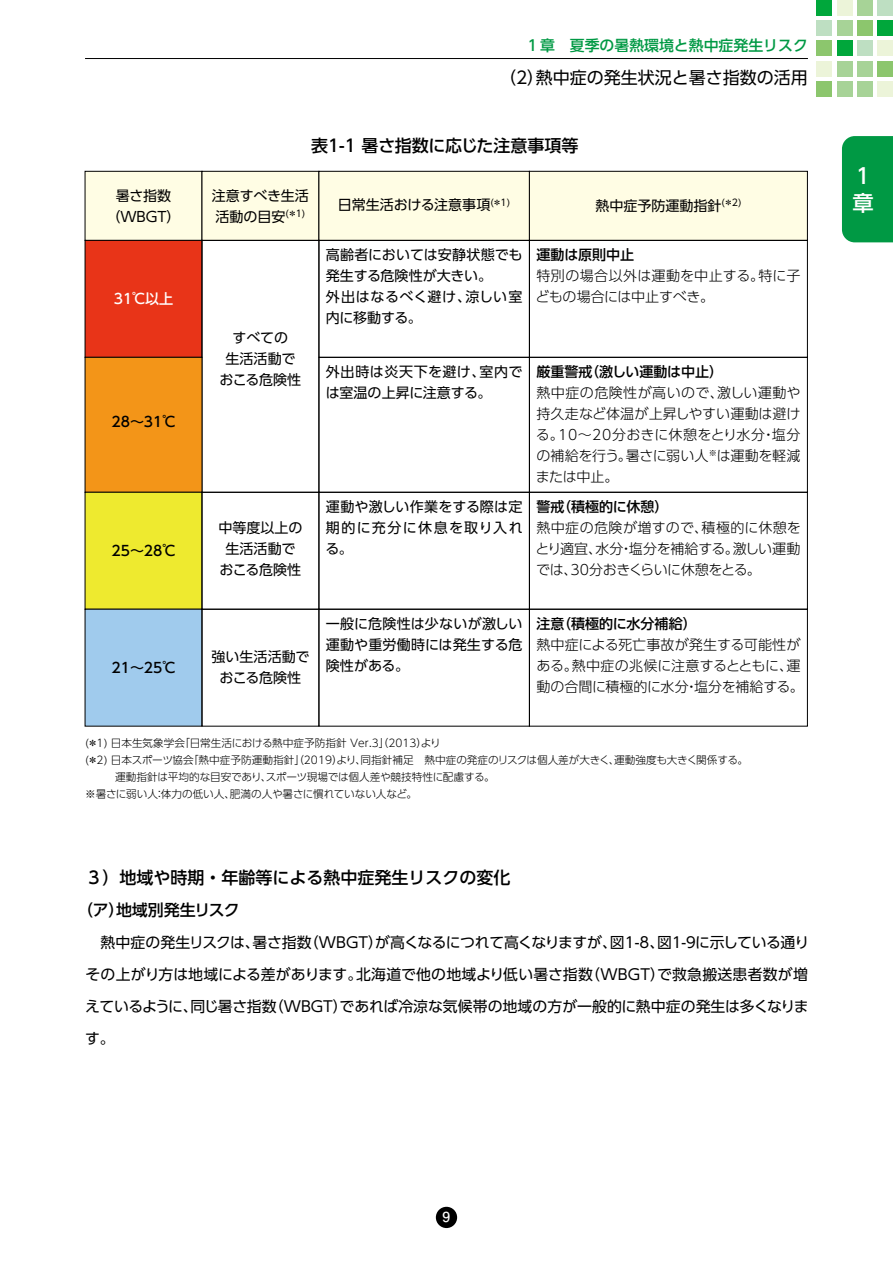
<style>
.page{position:relative;width:893px;height:1263px;background:#fff}
.page>*{position:absolute;margin:0;border:0;box-sizing:border-box;transform-origin:0 0}
.t1{font:500 21.3px/28px "UD Shin Go Pr 6 N";color:#fff}
.t2{font:500 16.95px "UD Shin Go Pr 6 N";color:#000}
.t3{font:16.95px "UD Shin Go Pr 6 N";color:#000}
.t4{font:500 15.9px "UD Shin Go Pr 6 N";color:#000}
.t5{font:14.85px/32px "UD Shin Go Pr 6 N";color:#000;text-align:justify}
.t6{font:500 14.85px "UD Shin Go Pr 6 N";color:#094}
.t7{font:300 14.1px/21px "UD Shin Go Pr 6 N";color:#000}
.t8{font:14.1px/21px "UD Shin Go Pr 6 N";color:#000;text-align:center}
.t9{font:500 14.1px "UD Shin Go Pr 6 N";color:#000}
.t10{font:14.1px/21px "UD Shin Go Pr 6 N";letter-spacing:.025em;color:#000}
.t11{font:500 14.1px "UD Shin Go Pr 6 N";color:#fff}
.t12{font:700 13.8px "Futo Go B101 Pro";color:#fff}
.t13{font:300 10.65px "UD Shin Go Pr 6 N";color:#000}
</style>
<div class="page">
<div style="left:436px;top:1207px;width:21px;height:21px;background:#000;border-radius:50%"></div>
<hr style="left:85px;top:58px;width:723px;height:1px;background:#000">
<div style="left:877px;top:0;width:16px;height:16px;background:#bedfc2"></div>
<div style="left:877px;top:20px;width:16px;height:16px;background:#00a73b"></div>
<div style="left:857px;top:0;width:16px;height:16px;background:#a7d397"></div>
<div style="left:857px;top:20px;width:16px;height:16px;background:#8cc66d"></div>
<div style="left:877px;top:41px;width:16px;height:15px;background:#ecf4d9"></div>
<div style="left:877px;top:61px;width:16px;height:16px;background:#8cc66d"></div>
<div style="left:857px;top:41px;width:16px;height:15px;background:#bedfc2"></div>
<div style="left:857px;top:61px;width:16px;height:16px;background:#a7d397"></div>
<div style="left:837px;top:0;width:15px;height:16px;background:#ecf4d9"></div>
<div style="left:837px;top:20px;width:15px;height:16px;background:#a7d397"></div>
<div style="left:816px;top:0;width:16px;height:16px;background:#00a73b"></div>
<div style="left:816px;top:20px;width:16px;height:16px;background:#bedfc2"></div>
<div style="left:837px;top:41px;width:15px;height:15px;background:#00a73b"></div>
<div style="left:837px;top:61px;width:15px;height:16px;background:#a7d397"></div>
<div style="left:816px;top:41px;width:16px;height:15px;background:#8cc66d"></div>
<div style="left:816px;top:61px;width:16px;height:16px;background:#ecf4d9"></div>
<div style="left:816px;top:81px;width:16px;height:16px;background:#8cc66d"></div>
<div style="left:837px;top:81px;width:15px;height:16px;background:#a7d397"></div>
<div style="left:857px;top:81px;width:16px;height:16px;background:#a7d397"></div>
<div style="left:877px;top:81px;width:16px;height:16px;background:#ecf4d9"></div>
<div style="left:85px;top:171px;width:117px;height:69px;background:#fffde4"></div>
<div style="left:85px;top:171px;width:117px;height:70px;border:1px solid #000"></div>
<div style="left:202px;top:171px;width:117px;height:69px;background:#fffde4"></div>
<div style="left:202px;top:171px;width:117px;height:70px;border:1px solid #000"></div>
<div style="left:319px;top:171px;width:210px;height:69px;background:#fffde4"></div>
<div style="left:319px;top:171px;width:211px;height:70px;border:1px solid #000"></div>
<div style="left:529px;top:171px;width:278px;height:69px;background:#fffde4"></div>
<div style="left:529px;top:171px;width:279px;height:70px;border:1px solid #000"></div>
<div style="left:85px;top:240px;width:117px;height:117px;background:#e83418"></div>
<div style="left:85px;top:240px;width:117px;height:118px;border:1px solid #000"></div>
<div style="left:202px;top:240px;width:117px;height:252px;border:1px solid #000"></div>
<div style="left:319px;top:240px;width:211px;height:118px;border:1px solid #000"></div>
<div style="left:529px;top:240px;width:279px;height:118px;border:1px solid #000"></div>
<div style="left:85px;top:357px;width:117px;height:135px;background:#f39518"></div>
<div style="left:319px;top:357px;width:211px;height:135px;border:1px solid #000"></div>
<div style="left:529px;top:357px;width:279px;height:135px;border:1px solid #000"></div>
<div style="left:85px;top:492px;width:117px;height:117px;background:#eeea2f"></div>
<div style="left:85px;top:492px;width:117px;height:117px;border:1px solid #000"></div>
<div style="left:202px;top:492px;width:117px;height:117px;border:1px solid #000"></div>
<div style="left:319px;top:492px;width:211px;height:117px;border:1px solid #000"></div>
<div style="left:529px;top:492px;width:279px;height:117px;border:1px solid #000"></div>
<div style="left:85px;top:609px;width:117px;height:117px;background:#a0cbed"></div>
<div style="left:202px;top:609px;width:117px;height:117px;border:1px solid #000"></div>
<div style="left:319px;top:609px;width:211px;height:117px;border:1px solid #000"></div>
<div style="left:529px;top:609px;width:279px;height:117px;border:1px solid #000"></div>
<div style="left:842px;top:136px;width:51px;height:106px;background:#094"></div>
<p class="t6" style="left:525px;top:33px;width:284px">１章　夏季の暑熱環境と熱中症発生リスク</p>
<p class="t3" style="left:499px;top:64px;width:310px">（2）熱中症の発生状況と暑さ指数の活用</p>
<p class="t2" style="left:311px;top:131px;width:269px">表1-1 暑さ指数に応じた注意事項等</p>
<p class="t8" style="left:106px;top:184px;width:76px">暑さ指数（WBGT）</p>
<p class="t8" style="left:212px;top:184px;width:99px;text-align:left">注意すべき生活活動の目安<sup>(＊1)</sup></p>
<p class="t8" style="left:338px;top:194px;width:174px">日常生活おける注意事項<sup>(＊1)</sup></p>
<p class="t8" style="left:595px;top:194px;width:148px">熱中症予防運動指針<sup>(＊2)</sup></p>
<p class="t11" style="left:114px;top:287px;width:61px">31℃以上</p>
<p class="t9" style="left:112px;top:410px;width:66px">28～31℃</p>
<p class="t9" style="left:112px;top:539px;width:66px">25～28℃</p>
<p class="t8" style="left:220px;top:327px;width:83px">すべての<br>生活活動でおこる危険性</p>
<p class="t8" style="left:218px;top:517px;width:86px">中等度以上の生活活動でおこる危険性</p>
<p class="t9" style="left:112px;top:656px;width:66px">21～25℃</p>
<p class="t8" style="left:212px;top:645px;width:100px">強い生活活動でおこる危険性</p>
<p class="t8" style="left:326px;top:243px;width:198px;text-align:left">高齢者においては安静状態でも発生する危険性が大きい。<br>外出はなるべく避け、涼しい室内に移動する。</p>
<p class="t9" style="left:536px;top:243px;width:99px">運動は原則中止</p>
<p class="t7" style="left:536px;top:264px;width:266px">特別の場合以外は運動を中止する。特に子どもの場合には中止すべき。</p>
<p class="t10" style="left:326px;top:360px;width:198px">外出時は炎天下を避け、室内では室温の上昇に注意する。</p>
<p class="t9" style="left:536px;top:360px;width:188px">厳重警戒（激しい運動は中止）</p>
<p class="t7" style="left:536px;top:381px;width:266px;text-align:justify">熱中症の危険性が高いので、激しい運動や持久走など体温が上昇しやすい運動は避ける。10～20分おきに休憩をとり水分・塩分の補給を行う。暑さに弱い人<sup>※</sup>は運動を軽減または中止。</p>
<p class="t8" style="left:325px;top:495px;width:199px;text-align:justify">運動や激しい作業をする際は定期的に充分に休息を取り入れる。</p>
<p class="t9" style="left:536px;top:495px;width:134px">警戒（積極的に休憩）</p>
<p class="t7" style="left:536px;top:516px;width:267px;text-align:justify">熱中症の危険が増すので、積極的に休憩をとり適宜、水分・塩分を補給する。激しい運動では、30分おきくらいに休憩をとる。</p>
<p class="t8" style="left:326px;top:612px;width:198px;text-align:justify">一般に危険性は少ないが激しい運動や重労働時には発生する危険性がある。</p>
<p class="t9" style="left:536px;top:612px;width:162px">注意（積極的に水分補給）</p>
<p class="t7" style="left:536px;top:633px;width:269px">熱中症による死亡事故が発生する可能性がある。熱中症の兆候に注意するとともに、運動の合間に積極的に水分・塩分を補給する。</p>
<p class="t13" style="left:85px;top:734px;width:357px">(＊1) 日本生気象学会「日常生活における熱中症予防指針 Ver.3」（2013）より</p>
<p class="t13" style="left:85px;top:751px;width:664px">(＊2) 日本スポーツ協会「熱中症予防運動指針」（2019）より、同指針補足　熱中症の発症のリスクは個人差が大きく、運動強度も大きく関係する。</p>
<p class="t13" style="left:115px;top:768px;width:381px">運動指針は平均的な目安であり、スポーツ現場では個人差や競技特性に配慮する。</p>
<p class="t13" style="left:85px;top:785px;width:334px">※暑さに弱い人：体力の低い人、肥満の人や暑さに慣れていない人など。</p>
<p class="t2" style="left:85px;top:864px;width:427px">３）地域や時期・年齢等による熱中症発生リスクの変化</p>
<p class="t4" style="left:77px;top:897px;width:164px">（ア）地域別発生リスク</p>
<p class="t5" style="left:85px;top:926px;width:726px">　熱中症の発生リスクは、暑さ指数（WBGT）が高くなるにつれて高くなりますが、図1-8、図１-９に示している通りその上がり方は地域による差があります。北海道で他の地域より低い暑さ指数（WBGT）で救急搬送患者数が増えているように、同じ暑さ指数（WBGT）であれば冷涼な気候帯の地域の方が一般的に熱中症の発生は多くなります。</p>
<h1 class="t1" style="left:852px;top:161px;width:22px">１章</h1>
<p class="t12" style="left:443px;top:1206px;width:9px">9</p>
</div>
